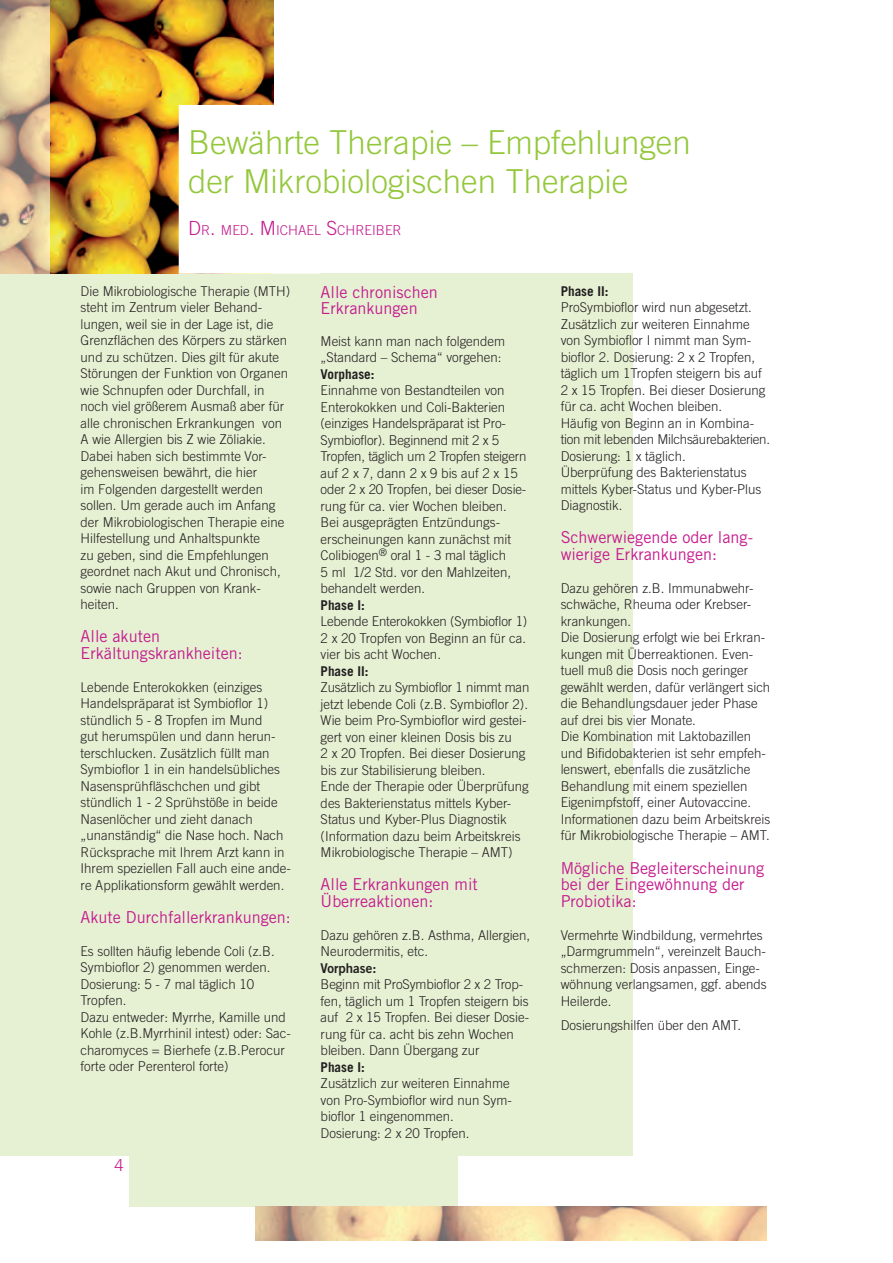
<style>
.page{position:relative;width:893px;height:1263px;background:#fff}
.page>*{position:absolute;margin:0;border:0;box-sizing:border-box;transform-origin:0 0}
.t1{font:300 33px/39px "Trade Gothic";color:#94c83c}
.t2{font:16.5px/16.5px "Trade Gothic";color:#c51c8e}
.t3{font:300 16.5px "Trade Gothic";color:#c51c8e}
.t4{font:300 13.65px "Trade Gothic";color:#c51c8e}
.t5{font:300 13.5px/16.5px "Trade Gothic";color:#231f20}
.t6{font:700 13.5px "Trade Gothic";color:#231f20}
.t7{font:13.5px "Trade Gothic Bold Two";color:#231f20}
.s1{font-size:19.5px}
</style>
<div class="page">
<div style="left:129px;top:774px;width:328px;height:432px;background:#e6f1d4"></div>
<div style="left:0;top:274px;width:632px;height:882px;background:#e6f1d4"></div>
<img style="left:50px;top:0;width:223px;height:273px">
<div style="left:179px;top:106px;width:140px;height:167px;background:#fff"></div>
<svg style="left:0;top:0;width:50px;height:273px;background:#d7bd96"></svg>
<svg style="left:255px;top:1206px;width:511px;height:35px"></svg>
<img style="left:256px;top:1206px;width:510px;height:34px">
<h1 class="t1" style="left:188px;top:125px;width:504px">Bewährte Therapie – Empfehlungen der Mikrobiologischen Therapie</h1>
<p class="t4" style="left:188px;top:225px;width:215px"><span class="s1">D</span>R<span class="s1">.</span> MED<span class="s1">. M</span>ICHAEL <span class="s1">S</span>CHREIBER</p>
<p class="t5" style="left:81px;top:284px;width:211px">Die Mikrobiologische Therapie (MTH) steht im Zentrum vieler Behand&shy;lungen, weil sie in der Lage ist, die<br>Grenzflächen des Körpers zu stärken und zu schützen. Dies gilt für akute<br>Störungen der Funktion von Organen wie Schnupfen oder Durchfall, in noch viel größerem Ausmaß aber für alle chronischen Erkrankungen von<br>A wie Allergien bis Z wie Zöliakie.<br>Dabei haben sich bestimmte Vor&shy;gehensweisen bewährt, die hier<br>im Folgenden dargestellt werden sollen. Um gerade auch im Anfang der Mikrobiologischen Therapie eine<br>Hilfestellung und Anhaltspunkte<br>zu geben, sind die Empfehlungen geordnet nach Akut und Chronisch, sowie nach Gruppen von Krank&shy;heiten.</p>
<p class="t2" style="left:81px;top:629px;width:164px">Alle akuten<br>Erkältungskrankheiten:</p>
<p class="t5" style="left:81px;top:680px;width:212px">Lebende Enterokokken (einziges Handelspräparat ist Symbioflor 1) stündlich 5 - 8 Tropfen im Mund<br>gut herumspülen und dann herun&shy;terschlucken. Zusätzlich füllt man Symbioflor 1 in ein handelsübliches Nasensprühfläschchen und gibt stündlich 1 - 2 Sprühstöße in beide Nasenlöcher und zieht danach „unanständig“ die Nase hoch. Nach Rücksprache mit Ihrem Arzt kann in Ihrem speziellen Fall auch eine ande&shy;re Applikationsform gewählt werden.</p>
<p class="t2" style="left:81px;top:910px;width:212px">Akute Durchfallerkrankungen:</p>
<p class="t5" style="left:81px;top:944px;width:212px">Es sollten häufig lebende Coli (z.B.<br>Symbioflor 2) genommen werden.<br>Dosierung: 5 - 7 mal täglich 10<br>Tropfen.<br>Dazu entweder: Myrrhe, Kamille und<br>Kohle (z.B.Myrrhinil intest) oder: Sac&shy;charomyces = Bierhefe (z.B.Perocur forte oder Perenterol forte)</p>
<p class="t3" style="left:115px;top:1159px;width:11px">4</p>
<p class="t2" style="left:320px;top:285px;width:119px">Alle chronischen<br>Erkrankungen</p>
<p class="t5" style="left:320px;top:334px;width:186px">Meist kann man nach folgendem „Standard – Schema“ vorgehen:</p>
<p class="t6" style="left:320px;top:369px;width:55px">Vorphase:</p>
<p class="t5" style="left:320px;top:383px;width:207px">Einnahme von Bestandteilen von<br>Enterokokken und Coli-Bakterien (einziges Handelspräparat ist Pro-<br>Symbioflor). Beginnend mit 2 x 5<br>Tropfen, täglich um 2 Tropfen steigern auf 2 x 7, dann 2 x 9 bis auf 2 x 15 oder 2 x 20 Tropfen, bei dieser Dosie&shy;rung für ca. vier Wochen bleiben.<br>Bei ausgeprägten Entzündungs&shy;erscheinungen kann zunächst mit<br>Colibiogen<sup>®</sup> oral 1 - 3 mal täglich<br>5 ml 1/2 Std. vor den Mahlzeiten, behandelt werden.</p>
<p class="t6" style="left:320px;top:600px;width:46px">Phase I:</p>
<p class="t5" style="left:320px;top:614px;width:208px;text-align:justify">Lebende Enterokokken (Symbioflor 1)<br>2 x 20 Tropfen von Beginn an für ca. vier bis acht Wochen.</p>
<p class="t6" style="left:320px;top:666px;width:49px">Phase II:</p>
<p class="t5" style="left:320px;top:680px;width:210px">Zusätzlich zu Symbioflor 1 nimmt man jetzt lebende Coli (z.B. Symbioflor 2).<br>Wie beim Pro-Symbioflor wird gestei&shy;gert von einer kleinen Dosis bis zu<br>2 x 20 Tropfen. Bei dieser Dosierung bis zur Stabilisierung bleiben.<br>Ende der Therapie oder Überprüfung des Bakterienstatus mittels Kyber-Status und Kyber-Plus Diagnostik (Information dazu beim Arbeitskreis Mikrobiologische Therapie – AMT)</p>
<p class="t2" style="left:320px;top:878px;width:159px">Alle Erkrankungen mit<br>Überreaktionen:</p>
<p class="t5" style="left:320px;top:928px;width:211px">Dazu gehören z.B. Asthma, Allergien,<br>Neurodermitis, etc.</p>
<p class="t7" style="left:320px;top:963px;width:57px">Vorphase:</p>
<p class="t5" style="left:320px;top:977px;width:210px">Beginn mit ProSymbioflor 2 x 2 Trop&shy;fen, täglich um 1 Tropfen steigern bis auf 2 x 15 Tropfen. Bei dieser Dosie&shy;rung für ca. acht bis zehn Wochen bleiben. Dann Übergang zur</p>
<p class="t6" style="left:320px;top:1062px;width:46px">Phase I:</p>
<p class="t5" style="left:320px;top:1076px;width:193px">Zusätzlich zur weiteren Einnahme von Pro-Symbioflor wird nun Sym&shy;bioflor 1 eingenommen.<br>Dosierung: 2 x 20 Tropfen.</p>
<p class="t6" style="left:560px;top:286px;width:49px">Phase II:</p>
<p class="t5" style="left:560px;top:300px;width:211px">ProSymbioflor wird nun abgesetzt.<br>Zusätzlich zur weiteren Einnahme von Symbioflor I nimmt man Sym&shy;bioflor 2. Dosierung: 2 x 2 Tropfen, täglich um 1Tropfen steigern bis auf<br>2 x 15 Tropfen. Bei dieser Dosierung für ca. acht Wochen bleiben.<br>Häufig von Beginn an in Kombina&shy;tion mit lebenden Milchsäurebakterien.<br>Dosierung: 1 x täglich.<br>Überprüfung des Bakterienstatus mittels Kyber-Status und Kyber-Plus<br>Diagnostik.</p>
<p class="t2" style="left:560px;top:530px;width:194px">Schwerwiegende oder lang&shy;wierige Erkrankungen:</p>
<p class="t5" style="left:560px;top:581px;width:211px">Dazu gehören z.B. Immunabwehr&shy;schwäche, Rheuma oder Krebser&shy;krankungen.<br>Die Dosierung erfolgt wie bei Erkran&shy;kungen mit Überreaktionen. Even&shy;tuell muß die Dosis noch geringer gewählt werden, dafür verlängert sich die Behandlungsdauer jeder Phase auf drei bis vier Monate.<br>Die Kombination mit Laktobazillen und Bifidobakterien ist sehr empfeh&shy;lenswert, ebenfalls die zusätzliche Behandlung mit einem speziellen Eigenimpfstoff, einer Autovaccine.<br>Informationen dazu beim Arbeitskreis für Mikrobiologische Therapie – AMT.</p>
<p class="t2" style="left:560px;top:861px;width:205px">Mögliche Begleiterscheinung bei der Eingewöhnung der<br>Probiotika:</p>
<p class="t5" style="left:560px;top:928px;width:207px">Vermehrte Windbildung, vermehrtes „Darmgrummeln“, vereinzelt Bauch&shy;schmerzen: Dosis anpassen, Einge&shy;wöhnung verlangsamen, ggf. abends<br>Heilerde.</p>
<p class="t5" style="left:560px;top:1018px;width:182px">Dosierungshilfen über den AMT.</p>
</div>
